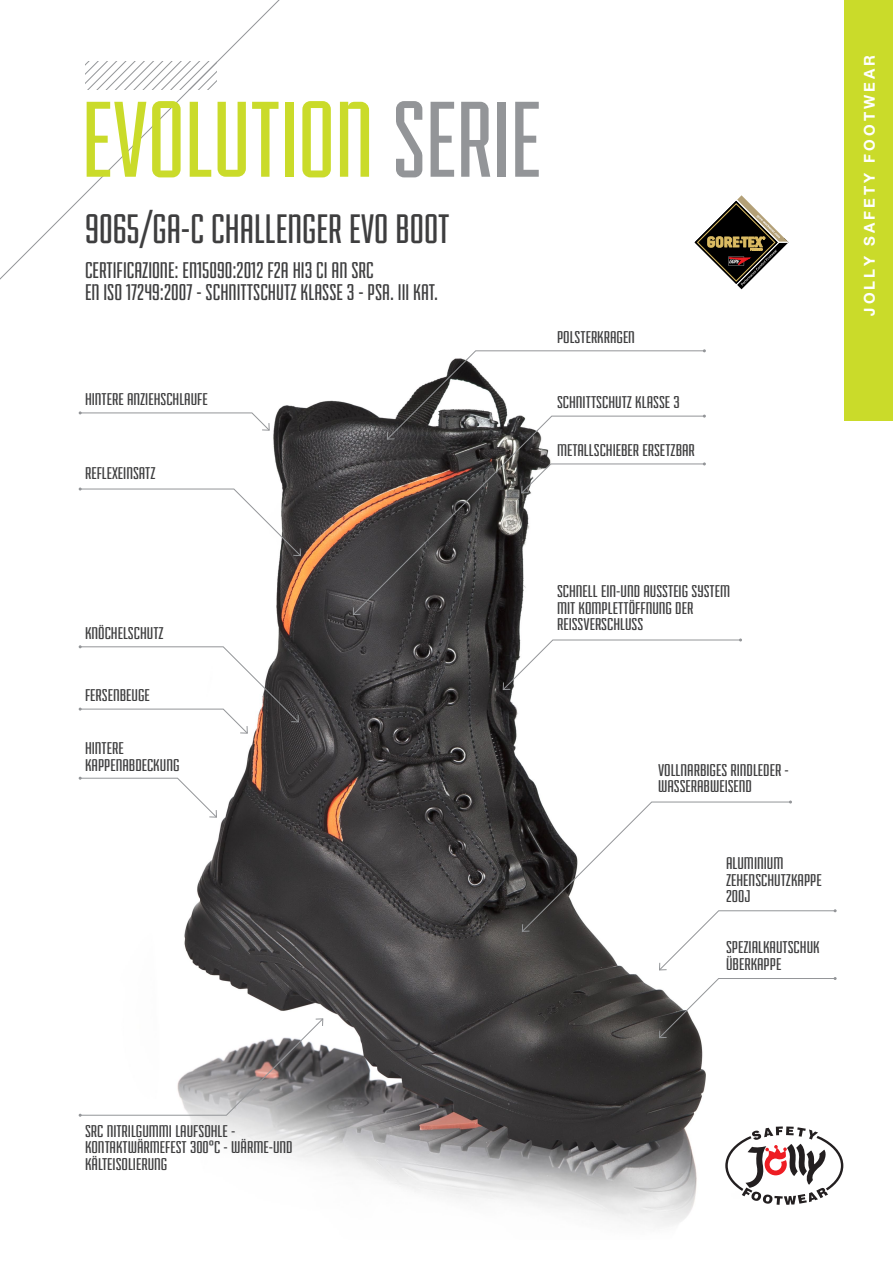
<style>
.page{position:relative;width:893px;height:1263px;background:#fff}
.page>*{position:absolute;margin:0;border:0;box-sizing:border-box;transform-origin:0 0}
.t1{font:113.7px "Fairview";color:#cadb2a}
.t2{font:43.5px "Fairview";color:#3e3e3f}
.t3{font:24px "Fairview";color:#3e3e3f}
.t4{font:18px/16.5px "Fairview";color:#3e3e3f;scale:1.1 1}
.t5{font:700 15px "Helvetica Neue LT Pro";letter-spacing:.2em;color:#fff}
.s1{color:#939598}
</style>
<div class="page">
<img style="left:78px;top:400px;width:628px;height:826px">
<div style="left:844px;top:0;width:49px;height:421px;background:#cadb2a"></div>
<svg style="left:85px;top:62px;width:132px;height:27px"></svg>
<svg style="left:725px;top:1126px;width:118px;height:79px"></svg>
<svg style="left:79px;top:487px;width:222px;height:70px"></svg>
<svg style="left:79px;top:645px;width:220px;height:89px"></svg>
<svg style="left:79px;top:777px;width:139px;height:41px"></svg>
<svg style="left:79px;top:1018px;width:245px;height:99px"></svg>
<svg style="left:79px;top:411px;width:191px;height:20px"></svg>
<svg style="left:352px;top:415px;width:353px;height:201px"></svg>
<svg style="left:386px;top:349px;width:320px;height:91px"></svg>
<svg style="left:353px;top:607px;width:8px;height:8px"></svg>
<svg style="left:658px;top:977px;width:179px;height:62px"></svg>
<svg style="left:502px;top:638px;width:240px;height:53px"></svg>
<svg style="left:521px;top:800px;width:316px;height:171px"></svg>
<svg style="left:694px;top:195px;width:94px;height:94px"></svg>
<p class="t1" style="left:82px;top:83px;width:461px">EVOLUTION <span class="s1">SERIE</span></p>
<p class="t2" style="left:85px;top:207px;width:366px">9065/GA-C CHALLENGER EVO BOOT</p>
<p class="t3" style="left:85px;top:258px;width:290px">CERTIFICAZIONE: EN15090:2012 F2A HI3 CI AN SRC</p>
<p class="t3" style="left:85px;top:280px;width:354px">EN ISO 17249:2007 - SCHNITTSCHUTZ KLASSE 3 - PSA. III KAT.</p>
<p class="t4" style="left:557px;top:329px;width:72px">POLSTERKRAGEN</p>
<p class="t4" style="left:85px;top:391px;width:113px">HINTERE ANZIEHSCHLAUFE</p>
<p class="t4" style="left:85px;top:465px;width:66px">REFLEXEINSATZ</p>
<p class="t4" style="left:557px;top:394px;width:113px">SCHNITTSCHUTZ KLASSE 3</p>
<p class="t4" style="left:557px;top:442px;width:127px">METALLSCHIEBER ERSETZBAR</p>
<p class="t4" style="left:85px;top:624px;width:73px">KNÖCHELSCHUTZ</p>
<p class="t4" style="left:85px;top:687px;width:60px">FERSENBEUGE</p>
<p class="t4" style="left:85px;top:740px;width:87px">HINTERE<br>KAPPENABDECKUNG</p>
<p class="t4" style="left:557px;top:583px;width:159px">SCHNELL EIN-UND AUSSTEIG SYSTEM<br>MIT KOMPLETTÖFFNUNG DER<br>REISSVERSCHLUSS</p>
<p class="t4" style="left:658px;top:762px;width:120px">VOLLNARBIGES RINDLEDER -<br>WASSERABWEISEND</p>
<p class="t4" style="left:726px;top:855px;width:88px">ALUMINIUM<br>ZEHENSCHUTZKAPPE<br>200J</p>
<p class="t4" style="left:726px;top:939px;width:87px">SPEZIALKAUTSCHUK<br>ÜBERKAPPE</p>
<p class="t5" style="left:860px;top:316px;width:262px;rotate:-90deg">JOLLY SAFETY FOOTWEAR</p>
<p class="t4" style="left:85px;top:1122px;width:190px">SRC NITRILGUMMI LAUFSOHLE -<br>KONTAKTWÄRMEFEST 300°C - WÄRME-UND<br>KÄLTEISOLIERUNG</p>
</div>
